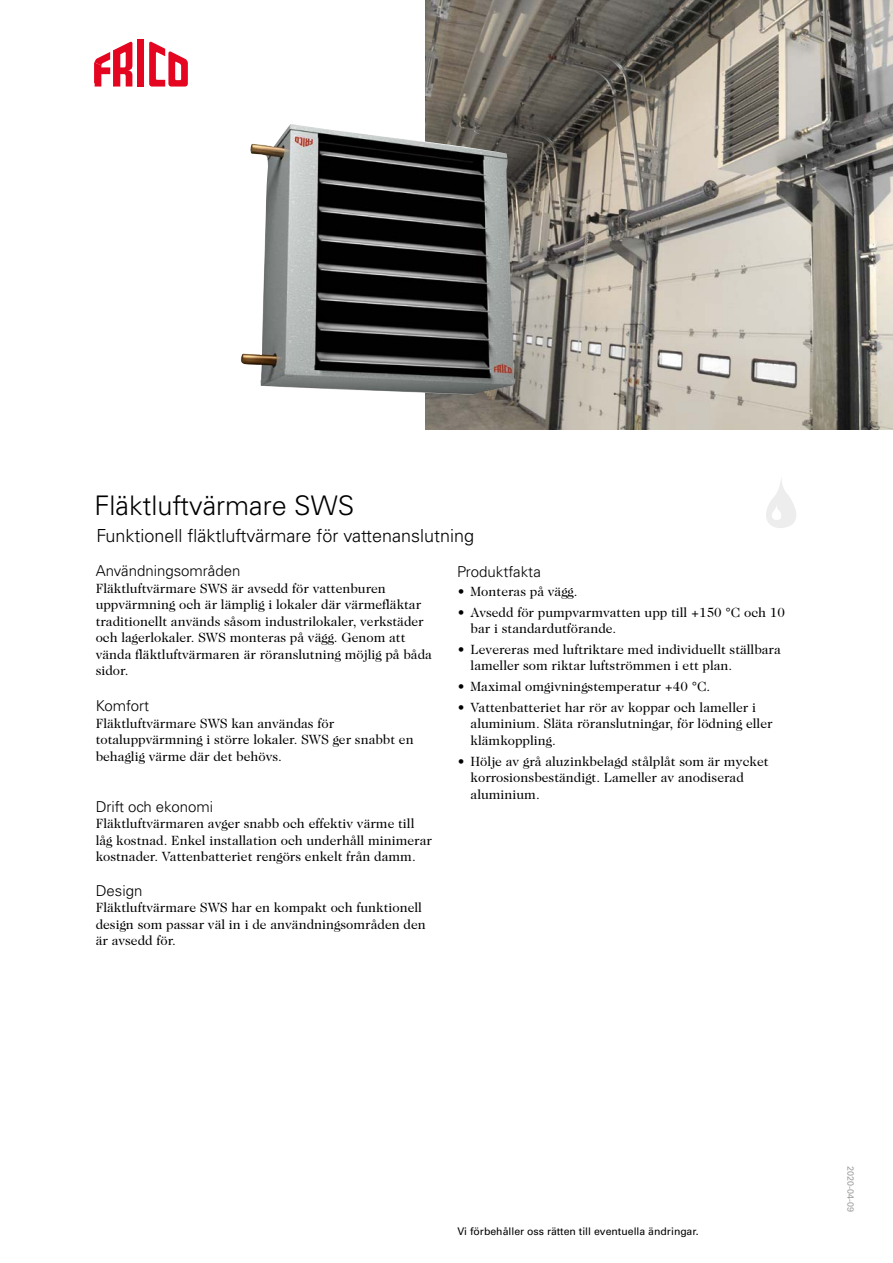
<style>
.page{position:relative;width:893px;height:1263px;background:#fff}
.page>*{position:absolute;margin:0;border:0;box-sizing:border-box;transform-origin:0 0}
.t1{font:300 27px "Univers";color:#000}
.t2{font:300 18px "Univers";color:#000}
.t3{font:300 15px "Univers";color:#000}
.t4{font:13.5px/16.5px "Caslon Two Twenty Four";color:#000}
.t5{font:10.5px "Univers";color:#000}
.t6{font:9px "Univers";color:#9d9d9c}
</style>
<div class="page">
<img style="left:425px;top:0;width:468px;height:429px">
<img style="left:240px;top:124px;width:275px;height:270px">
<div style="left:137px;top:39px;width:7px;height:48px;background:#e40520"></div>
<svg style="left:149px;top:41px;width:39px;height:46px"></svg>
<svg style="left:95px;top:41px;width:37px;height:46px"></svg>
<h1 class="t1" style="left:95px;top:489px;width:261px">Fläktluftvärmare SWS</h1>
<h2 class="t2" style="left:96px;top:525px;width:379px">Funktionell fläktluftvärmare för vattenanslutning</h2>
<p class="t3" style="left:96px;top:562px;width:146px">Användningsområden</p>
<p class="t3" style="left:457px;top:562px;width:85px">Produktfakta</p>
<p class="t4" style="left:96px;top:580px;width:338px">Fläktluftvärmare SWS är avsedd för vattenburen uppvärmning och är lämplig i lokaler där värmefläktar traditionellt används såsom industrilokaler, verkstäder och lagerlokaler. SWS monteras på vägg. Genom att vända fläktluftvärmaren är röranslutning möjlig på båda sidor.</p>
<p class="t3" style="left:96px;top:697px;width:55px">Komfort</p>
<p class="t4" style="left:96px;top:715px;width:320px">Fläktluftvärmare SWS kan användas för totaluppvärmning i större lokaler. SWS ger snabbt en behaglig värme där det behövs.</p>
<p class="t3" style="left:96px;top:797px;width:119px">Drift och ekonomi</p>
<p class="t4" style="left:96px;top:815px;width:338px">Fläktluftvärmaren avger snabb och effektiv värme till låg kostnad. Enkel installation och underhåll minimerar kostnader. Vattenbatteriet rengörs enkelt från damm.</p>
<p class="t3" style="left:96px;top:881px;width:48px">Design</p>
<p class="t4" style="left:96px;top:899px;width:332px">Fläktluftvärmare SWS har en kompakt och funktionell design som passar väl in i de användningsområden den är avsedd för.</p>
<p class="t4" style="left:458px;top:583px;width:121px">• Monteras på vägg.</p>
<p class="t4" style="left:471px;top:604px;width:316px;text-indent:-13px">• Avsedd för pumpvarmvatten upp till +150 °C och 10 bar i standardutförande.</p>
<p class="t4" style="left:471px;top:641px;width:312px;text-indent:-13px">• Levereras med luftriktare med individuellt ställbara lameller som riktar luftströmmen i ett plan.</p>
<p class="t4" style="left:458px;top:678px;width:254px">• Maximal omgivningstemperatur +40 °C.</p>
<p class="t4" style="left:471px;top:699px;width:304px;text-indent:-13px">• Vattenbatteriet har rör av koppar och lameller i aluminium. Släta röranslutningar, för lödning eller klämkoppling.</p>
<p class="t4" style="left:471px;top:753px;width:300px;text-indent:-13px">• Hölje av grå aluzinkbelagd stålplåt som är mycket korrosionsbeständigt. Lameller av anodiserad aluminium.</p>
<p class="t5" style="left:457px;top:1225px;width:243px">Vi förbehåller oss rätten till eventuella ändringar.</p>
<p class="t6" style="left:856px;top:1166px;width:48px;rotate:90deg">2020-04-09</p>
</div>
